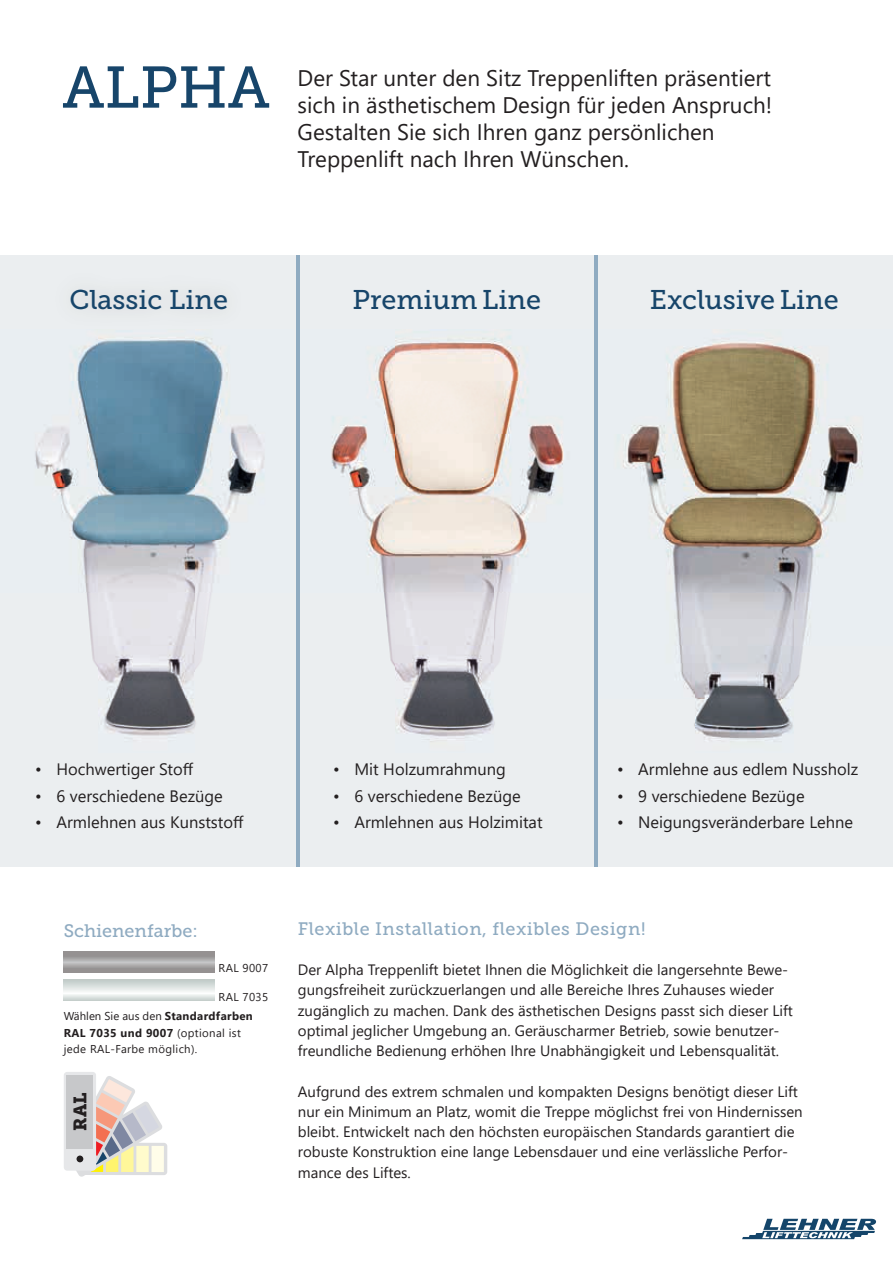
<style>
.page{position:relative;width:893px;height:1263px;background:#fff}
.page>*{position:absolute;margin:0;border:0;box-sizing:border-box;transform-origin:0 0}
.t1{font:58.5px "Museo Slab 500";color:#17456a}
.t2{font:27px "Museo Slab 500";color:#17456a}
.t3{font:22.5px/27px "Segoe UI";color:#231f20}
.t4{font:18px "Museo Slab 500";letter-spacing:.025em;color:#8fabc1}
.t5{font:18px "Museo Slab 500";color:#8fabc1}
.t6{font:18px "Museo Slab 900";color:#231f20}
.t7{font:16.5px "Segoe UI";color:#231f20}
.t8{font:15px/20.2px "Segoe UI";color:#231f20}
.t9{font:11.4px/16.5px "Segoe UI";letter-spacing:.03em;color:#231f20}
.s1{font-weight:700}
</style>
<div class="page">
<svg style="left:742px;top:1219px;width:134px;height:20px"></svg>
<div style="left:0;top:255px;width:298px;height:612px;background:#ebeef0"></div>
<div style="left:298px;top:255px;width:297px;height:612px;background:#ebeef0"></div>
<div style="left:595px;top:255px;width:298px;height:611px;background:#ebeef0"></div>
<div style="left:82px;top:1143px;width:85px;height:32px;background:#dcdddf;border-radius:3px"></div>
<div style="left:151px;top:1146px;width:13px;height:26px;background:#fffde9"></div>
<svg style="left:76px;top:1076px;width:86px;height:101px"></svg>
<div style="left:64px;top:1072px;width:32px;height:99px;background:#e6e7e9;border-radius:3px"></div>
<div style="left:67px;top:1075px;width:26px;height:73px;background:#c7c8ca"></div>
<div style="left:77px;top:1155px;width:6px;height:7px;background:#231f20;border-radius:50%"></div>
<img style="left:299px;top:329px;width:265px;height:423px">
<img style="left:35px;top:337px;width:229px;height:399px">
<hr style="left:296px;top:255px;width:3px;height:612px;background:#8fabc1">
<hr style="left:594px;top:255px;width:3px;height:612px;background:#8fabc1">
<svg style="left:64px;top:951px;width:151px;height:21px;background:#a3a0a1"></svg>
<svg style="left:64px;top:980px;width:151px;height:20px"></svg>
<img style="left:597px;top:329px;width:266px;height:423px">
<h1 class="t1" style="left:62px;top:55px;width:209px">ALPHA</h1>
<h3 class="t3" style="left:298px;top:63px;width:476px">Der Star unter den Sitz Treppenliften präsentiert sich in ästhetischem Design für jeden Anspruch !<br>Gestalten Sie sich Ihren ganz persönlichen Treppenlift nach Ihren Wünschen.</h3>
<h2 class="t2" style="left:70px;top:284px;width:160px">Classic Line</h2>
<h2 class="t2" style="left:353px;top:284px;width:190px">Premium Line</h2>
<h2 class="t2" style="left:650px;top:284px;width:190px">Exclusive Line</h2>
<p class="t7" style="left:35px;top:754px;width:160px">• Hochwertiger Stoff</p>
<p class="t7" style="left:35px;top:780px;width:189px">• 6 verschiedene Bezüge</p>
<p class="t7" style="left:35px;top:807px;width:210px">• Armlehnen aus Kunststoff</p>
<p class="t7" style="left:333px;top:754px;width:174px">• Mit Holzumrahmung</p>
<p class="t7" style="left:333px;top:780px;width:189px">• 6 verschiedene Bezüge</p>
<p class="t7" style="left:333px;top:807px;width:211px">• Armlehnen aus Holzimitat</p>
<p class="t7" style="left:617px;top:754px;width:243px">• Armlehne aus edlem Nussholz</p>
<p class="t7" style="left:617px;top:780px;width:189px">• 9 verschiedene Bezüge</p>
<p class="t7" style="left:617px;top:807px;width:238px">• Neigungsveränderbare Lehne</p>
<p class="t5" style="left:64px;top:920px;width:135px">Schienenfarbe:</p>
<p class="t9" style="left:218px;top:959px;width:51px">RAL 9007</p>
<p class="t9" style="left:218px;top:987px;width:51px">RAL 7035</p>
<p class="t9" style="left:64px;top:1007px;width:191px">Wählen Sie aus den <span class="s1">Standardfarben<br>RAL 7035 und 9007</span> (optional ist jede RAL-Farbe möglich).</p>
<p class="t6" style="left:70px;top:1131px;width:40px;rotate:-90deg">RAL</p>
<p class="t4" style="left:298px;top:918px;width:349px">Flexible Installation, flexibles Design!</p>
<p class="t8" style="left:298px;top:958px;width:496px">Der Alpha Treppenlift bietet Ihnen die Möglichkeit die langersehnte Bewe&shy;gungsfreiheit zurückzuerlangen und alle Bereiche Ihres Zuhauses wieder zugänglich zu machen. Dank des ästhetischen Designs passt sich dieser Lift optimal jeglicher Umgebung an. Geräuscharmer Betrieb, sowie benutzer&shy;freundliche Bedienung erhöhen Ihre Unabhängigkeit und Lebensqualität.</p>
<p class="t8" style="left:298px;top:1080px;width:506px">Aufgrund des extrem schmalen und kompakten Designs benötigt dieser Lift nur ein Minimum an Platz, womit die Treppe möglichst frei von Hindernissen bleibt. Entwickelt nach den höchsten europäischen Standards garantiert die robuste Konstruktion eine lange Lebensdauer und eine verlässliche Perfor&shy;mance des Liftes.</p>
</div>
